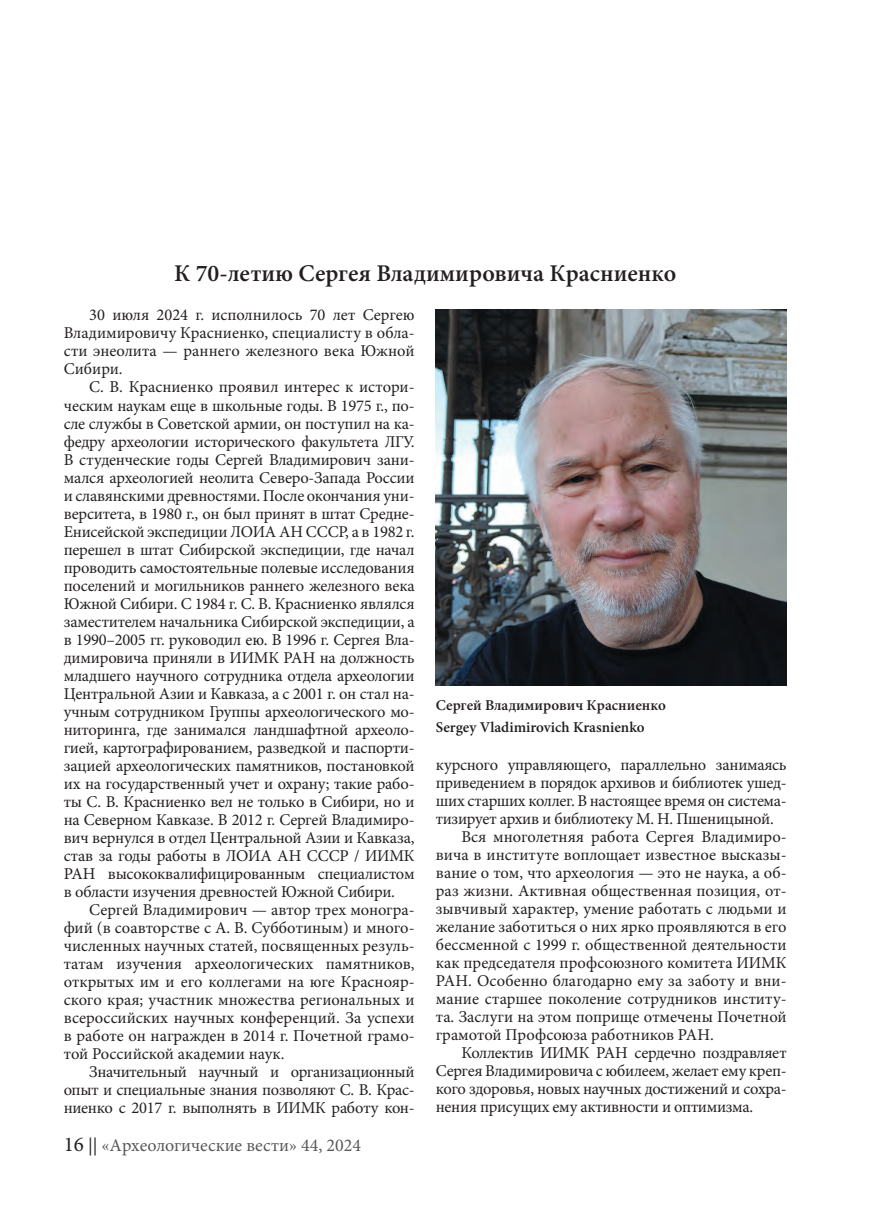
<style>
.page{position:relative;width:893px;height:1221px;background:#fff}
.page>*{position:absolute;margin:0;border:0;box-sizing:border-box;transform-origin:0 0}
.Заголовок_статьи{font:600 24px "Minion Pro";color:#231f20}
.t1{font:18px "Minion Pro";color:#57585a}
.Текст{font:16.5px/18px "Minion Pro";letter-spacing:-.015em;color:#231f20;text-align:justify}
.Подписи{font:600 15px "Minion Pro";color:#231f20}
.s1{font-size:21px;color:#231f20}
.s2{color:#231f20}
</style>
<div class="page">
<img style="left:436px;top:309px;width:350px;height:376px">
<p class="Заголовок_статьи" style="left:174px;top:256px;width:504px">К 70-летию Сергея Владимировича Красниенко</p>
<p class="Текст" style="left:64px;top:306px;width:352px;text-indent:26px">30 июля 2024 г. исполнилось 70 лет Сергею Владимировичу Красниенко, специалисту в обла&shy;сти энеолита — раннего железного века Южной Сибири.</p>
<p class="Текст" style="left:64px;top:378px;width:352px;text-indent:26px">С. В. Красниенко проявил интерес к истори&shy;ческим наукам еще в школьные годы. В 1975 г., по&shy;сле службы в Советской армии, он поступил на ка&shy;федру археологии исторического факультета ЛГУ.<br>В студенческие годы Сергей Владимирович зани&shy;мался археологией неолита Северо-Запада России и славянскими древностями. После окончания уни&shy;верситета, в 1980 г., он был принят в штат Средне-Енисейской экспедиции ЛОИА АН СССР, а в 1982 г. перешел в штат Сибирской экспедиции, где начал проводить самостоятельные полевые исследования поселений и могильников раннего железного века Южной Сибири. С 1984 г. С. В. Красниенко являлся заместителем начальника Сибирской экспедиции, а в 1990–2005 гг. руководил ею. В 1996 г. Сергея Вла&shy;димировича приняли в ИИМК РАН на должность младшего научного сотрудника отдела археологии Центральной Азии и Кавказа, а с 2001 г. он стал на&shy;учным сотрудником Группы археологического мо&shy;ниторинга, где занимался ландшафтной археоло&shy;гией, картографированием, разведкой и паспорти&shy;зацией археологических памятников, постановкой их на государственный учет и охрану; такие рабо&shy;ты С. В. Красниенко вел не только в Сибири, но и на Северном Кавказе. В 2012 г. Сергей Владимиро&shy;вич вернулся в отдел Центральной Азии и Кавказа, став за годы работы в ЛОИА АН СССР / ИИМК РАН высококвалифицированным специалистом в области изучения древностей Южной Сибири.</p>
<p class="Текст" style="left:64px;top:900px;width:352px;text-indent:26px">Сергей Владимирович — автор трех моногра&shy;фий (в соавторстве с А. В. Субботиным) и много&shy;численных научных статей, посвященных резуль&shy;татам изучения археологических памятников, открытых им и его коллегами на юге Краснояр&shy;ского края; участник множества региональных и всероссийских научных конференций. За успехи в работе он награжден в 2014 г. Почетной грамо&shy;той Российской академии наук.</p>
<p class="Текст" style="left:64px;top:1062px;width:352px;text-indent:26px">Значительный научный и организационный опыт и специальные знания позволяют С. В. Крас&shy;ниенко с 2017 г. выполнять в ИИМК работу кон-</p>
<p class="Подписи" style="left:436px;top:694px;width:232px">Сергей Владимирович Красниенко</p>
<p class="Подписи" style="left:436px;top:716px;width:210px">Sergey Vladimirovich Krasnienko</p>
<p class="Текст" style="left:436px;top:755px;width:352px">курсного управляющего, параллельно занимаясь приведением в порядок архивов и библиотек ушед&shy;ших старших коллег. В настоящее время он система&shy;тизирует архив и библиотеку М. Н. Пшеницыной.</p>
<p class="Текст" style="left:436px;top:827px;width:352px;text-indent:26px">Вся многолетняя работа Сергея Владимиро&shy;вича в институте воплощает известное высказы&shy;вание о том, что археология — это не наука, а об&shy;раз жизни. Активная общественная позиция, от&shy;зывчивый характер, умение работать с людьми и желание заботиться о них ярко проявляются в его бессменной с 1999 г. общественной деятельности как председателя профсоюзного комитета ИИМК РАН. Особенно благодарно ему за заботу и вни&shy;мание старшее поколение сотрудников институ&shy;та. Заслуги на этом поприще отмечены Почетной грамотой Профсоюза работников РАН.</p>
<p class="Текст" style="left:436px;top:1043px;width:352px;text-indent:26px">Коллектив ИИМК РАН сердечно поздравляет Сергея Владимировича с юбилеем, желает ему креп&shy;кого здоровья, новых научных достижений и сохра&shy;нения присущих ему активности и оптимизма.</p>
<p class="t1" style="left:64px;top:1133px;width:299px"><span class="s1">16</span> <span class="s2">||</span> «Археологические вести» 44, 2024</p>
</div>
